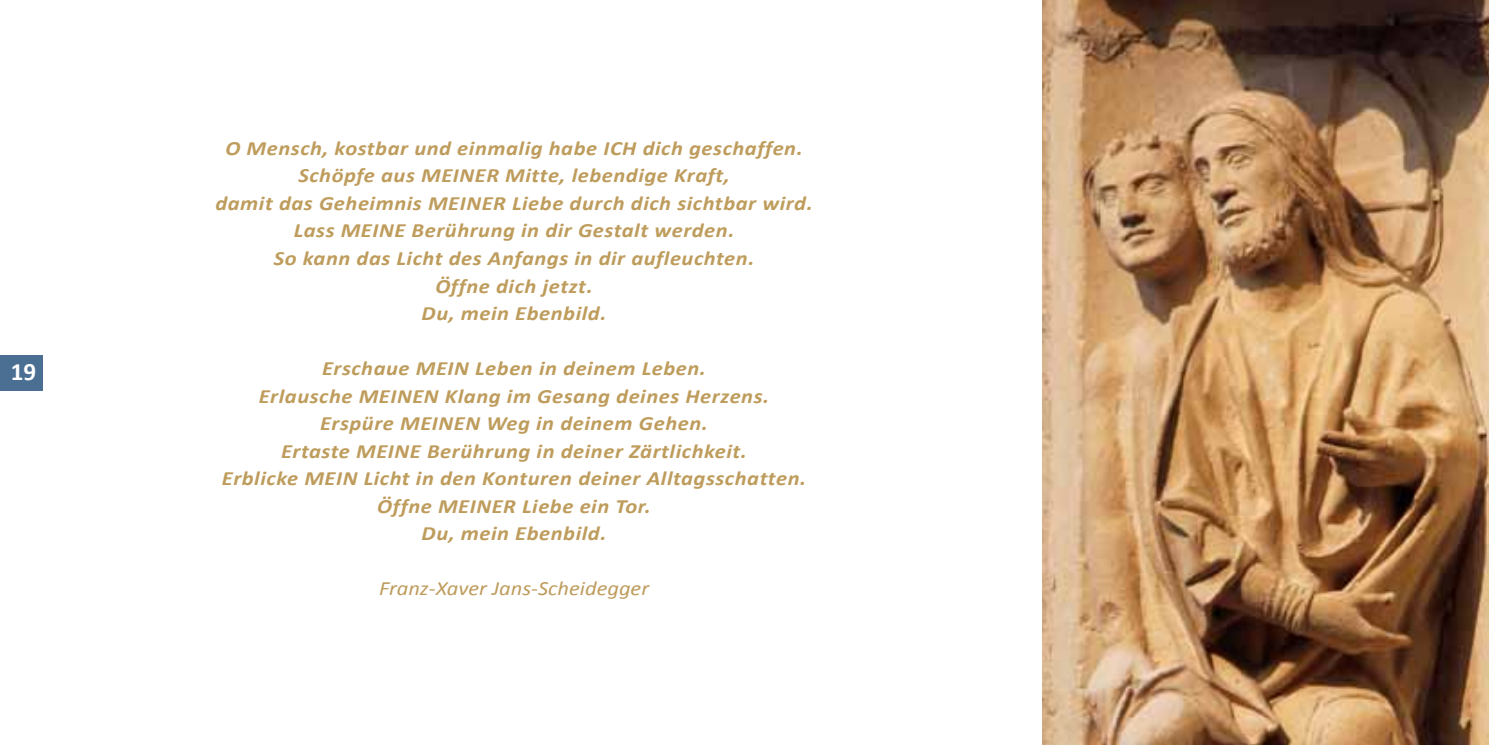
<style>
.page{position:relative;width:1489px;height:745px;background:#fff}
.page>*{position:absolute;margin:0;border:0;box-sizing:border-box;transform-origin:0 0}
.t1{font:700 25px "Calibri";color:#fff}
.t2{font:italic 700 20.25px/27.5px "Calibri";letter-spacing:.025em;color:#be9c5c;text-align:center;scale:1.11 1}
.t3{font:italic 20.25px "Calibri";color:#be9c5c;scale:1.11 1}
</style>
<div class="page">
<div style="left:0;top:354px;width:42px;height:36px;background:#4b6e93"></div>
<img style="left:1042px;top:0;width:446px;height:744px">
<p class="t1" style="left:11px;top:356px;width:27px">19</p>
<p class="t2" style="left:215px;top:133px;width:539px">O Mensch, kostbar und einmalig habe ICH dich geschaffen.<br>Schöpfe aus MEINER Mitte, lebendige Kraft,<br>damit das Geheimnis MEINER Liebe durch dich sichtbar wird.<br>Lass MEINE Berührung in dir Gestalt werden.<br>So kann das Licht des Anfangs in dir aufleuchten.<br>Öffne dich jetzt.<br>Du, mein Ebenbild.</p>
<p class="t2" style="left:222px;top:353px;width:528px">Erschaue MEIN Leben in deinem Leben.<br>Erlausche MEINEN Klang im Gesang deines Herzens.<br>Erspüre MEINEN Weg in deinem Gehen.<br>Ertaste MEINE Berührung in deiner Zärtlichkeit.<br>Erblicke MEIN Licht in den Konturen deiner Alltagsschatten.<br>Öffne MEINER Liebe ein Tor.<br>Du, mein Ebenbild.</p>
<p class="t3" style="left:379px;top:575px;width:245px">Franz-Xaver Jans-Scheidegger</p>
</div>
